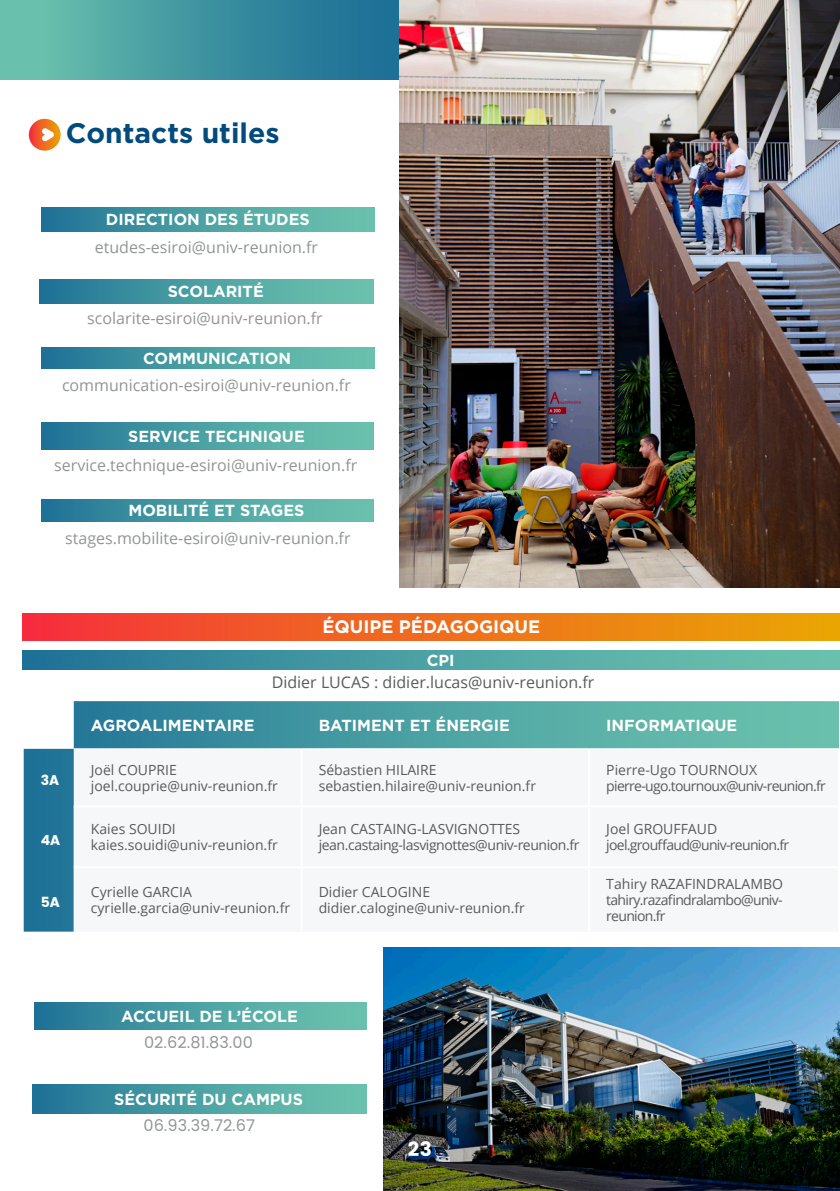
<style>
.page{position:relative;width:840px;height:1191px;background:#fff}
.page>*{position:absolute;margin:0;border:0;box-sizing:border-box;transform-origin:0 0}
.t1{font:700 28.2px "Gotham";color:#014b7d}
.t2{font:20px "Poppins";color:#fff}
.t3{font:700 18px "Gotham";color:#fff}
.t4{font:16px "Open Sans";color:#929595}
.t5{font:700 16px "Gotham";color:#fff}
.t6{font:16px "Open Sans";color:#585b5c}
.t7{font:16px "Poppins";color:#929595}
.t8{font:14px "Open Sans";color:#585b5c}
.t9{font:14px/16px "Open Sans";letter-spacing:-.05em;color:#585b5c}
.t10{font:14px "Open Sans";letter-spacing:-.03em;color:#585b5c}
.t11{font:14px "Poppins";color:#fff}
</style>
<div class="page">
<hr style="left:0;top:0;width:1px;height:79px;background:#69c0ac">
<svg style="left:0;top:1px;width:399px;height:79px;background:#4297a0"></svg>
<svg style="left:24px;top:701px;width:814px;height:230px;background:#4e9ea6"></svg>
<div style="left:74px;top:749px;width:763px;height:182px;background:#f6f7f8"></div>
<hr style="left:300px;top:749px;width:2px;height:56px;background:#fff">
<hr style="left:587px;top:749px;width:2px;height:56px;background:#fff">
<hr style="left:837px;top:749px;width:2px;height:56px;background:#fff">
<hr style="left:74px;top:805px;width:227px;height:2px;background:#fff">
<hr style="left:301px;top:805px;width:287px;height:2px;background:#fff">
<hr style="left:300px;top:807px;width:2px;height:59px;background:#fff">
<hr style="left:588px;top:805px;width:251px;height:2px;background:#fff">
<hr style="left:587px;top:807px;width:2px;height:59px;background:#fff">
<hr style="left:837px;top:807px;width:2px;height:59px;background:#fff">
<hr style="left:74px;top:866px;width:227px;height:2px;background:#fff">
<hr style="left:301px;top:866px;width:287px;height:2px;background:#fff">
<hr style="left:300px;top:868px;width:2px;height:63px;background:#fff">
<hr style="left:588px;top:866px;width:251px;height:2px;background:#fff">
<hr style="left:587px;top:868px;width:2px;height:63px;background:#fff">
<hr style="left:837px;top:868px;width:2px;height:63px;background:#fff">
<hr style="left:74px;top:748px;width:227px;height:1px;background:#fff">
<hr style="left:301px;top:748px;width:287px;height:1px;background:#fff">
<hr style="left:588px;top:748px;width:251px;height:1px;background:#fff">
<div style="left:23px;top:613px;width:816px;height:27px;background:linear-gradient(to right,#f5323b,#e9a703)"></div>
<svg style="left:29px;top:119px;width:32px;height:32px"></svg>
<svg style="left:37px;top:123px;width:24px;height:23px"></svg>
<div style="left:34px;top:1002px;width:332px;height:27px;background:linear-gradient(to right,#227597,#71c8ae)"></div>
<div style="left:33px;top:1084px;width:333px;height:29px;background:linear-gradient(to right,#227697,#71c8ae)"></div>
<img style="left:399px;top:0;width:440px;height:587px">
<img style="left:383px;top:947px;width:456px;height:244px">
<div style="left:41px;top:207px;width:333px;height:24px;background:linear-gradient(to right,#227597,#71c8ae)"></div>
<div style="left:40px;top:279px;width:333px;height:24px;background:linear-gradient(to right,#227697,#71c8ae)"></div>
<div style="left:41px;top:499px;width:332px;height:23px;background:linear-gradient(to right,#227597,#71c8ae)"></div>
<div style="left:41px;top:422px;width:332px;height:27px;background:linear-gradient(to right,#227597,#71c8ae)"></div>
<div style="left:41px;top:347px;width:333px;height:22px;background:linear-gradient(to right,#227597,#71c8ae)"></div>
<div style="left:23px;top:651px;width:816px;height:18px;background:linear-gradient(to right,#227697,#71c8ae)"></div>
<p class="t1" style="left:66px;top:117px;width:215px">Contacts utiles</p>
<p class="t5" style="left:106px;top:210px;width:205px">DIRECTION DES ÉTUDES</p>
<p class="t4" style="left:95px;top:236px;width:225px">etudes-esiroi@univ-reunion.fr</p>
<p class="t5" style="left:168px;top:282px;width:97px">SCOLARITÉ</p>
<p class="t4" style="left:87px;top:307px;width:237px">scolarite-esiroi@univ-reunion.fr</p>
<p class="t5" style="left:143px;top:349px;width:149px">COMMUNICATION</p>
<p class="t4" style="left:62px;top:374px;width:290px">communication-esiroi@univ-reunion.fr</p>
<p class="t5" style="left:128px;top:427px;width:178px">SERVICE TECHNIQUE</p>
<p class="t4" style="left:54px;top:454px;width:304px">service.technique-esiroi@univ-reunion.fr</p>
<p class="t5" style="left:128px;top:501px;width:177px">MOBILITÉ ET STAGES</p>
<p class="t4" style="left:65px;top:527px;width:287px">stages.mobilite-esiroi@univ-reunion.fr</p>
<p class="t3" style="left:322px;top:616px;width:219px">ÉQUIPE PÉDAGOGIQUE</p>
<p class="t5" style="left:426px;top:651px;width:29px">CPI</p>
<p class="t6" style="left:271px;top:671px;width:324px">Didier LUCAS : didier.lucas@univ-reunion.fr</p>
<p class="t11" style="left:41px;top:772px;width:20px">3A</p>
<p class="t11" style="left:41px;top:831px;width:21px">4A</p>
<p class="t11" style="left:41px;top:894px;width:21px">5A</p>
<p class="t5" style="left:91px;top:716px;width:165px">AGROALIMENTAIRE</p>
<p class="t5" style="left:318px;top:716px;width:193px">BATIMENT ET ÉNERGIE</p>
<p class="t5" style="left:606px;top:716px;width:132px">INFORMATIQUE</p>
<p class="t8" style="left:91px;top:760px;width:87px">Joël COUPRIE</p>
<p class="t8" style="left:91px;top:776px;width:188px">joel.couprie@univ-reunion.fr</p>
<p class="t8" style="left:318px;top:760px;width:119px">Sébastien HILAIRE</p>
<p class="t8" style="left:318px;top:776px;width:219px">sebastien.hilaire@univ-reunion.fr</p>
<p class="t8" style="left:606px;top:760px;width:152px">Pierre-Ugo TOURNOUX</p>
<p class="t9" style="left:606px;top:777px;width:221px">pierre-ugo.tournoux@univ-reunion.fr</p>
<p class="t8" style="left:91px;top:819px;width:86px">Kaies SOUIDI</p>
<p class="t8" style="left:91px;top:835px;width:188px">kaies.souidi@univ-reunion.fr</p>
<p class="t8" style="left:318px;top:819px;width:203px">Jean CASTAING-LASVIGNOTTES</p>
<p class="t10" style="left:318px;top:835px;width:262px">jean.castaing-lasvignottes@univ-reunion.fr</p>
<p class="t8" style="left:606px;top:819px;width:112px">Joel GROUFFAUD</p>
<p class="t9" style="left:606px;top:836px;width:184px">joel.grouffaud@univ-reunion.fr</p>
<p class="t8" style="left:91px;top:882px;width:102px">Cyrielle GARCIA</p>
<p class="t8" style="left:91px;top:898px;width:201px">cyrielle.garcia@univ-reunion.fr</p>
<p class="t8" style="left:318px;top:882px;width:113px">Didier CALOGINE</p>
<p class="t8" style="left:318px;top:898px;width:208px">didier.calogine@univ-reunion.fr</p>
<p class="t8" style="left:606px;top:874px;width:178px">Tahiry RAZAFINDRALAMBO</p>
<p class="t9" style="left:606px;top:891px;width:178px">tahiry.razafindralambo@univ&shy;reunion.fr</p>
<p class="t5" style="left:121px;top:1006px;width:178px">ACCUEIL DE L’ÉCOLE</p>
<p class="t7" style="left:144px;top:1030px;width:110px">02.62.81.83.00</p>
<p class="t5" style="left:114px;top:1089px;width:190px">SÉCURITÉ DU CAMPUS</p>
<p class="t7" style="left:143px;top:1114px;width:113px">06.93.39.72.67</p>
<p class="t2" style="left:407px;top:1137px;width:26px">23</p>
</div>
